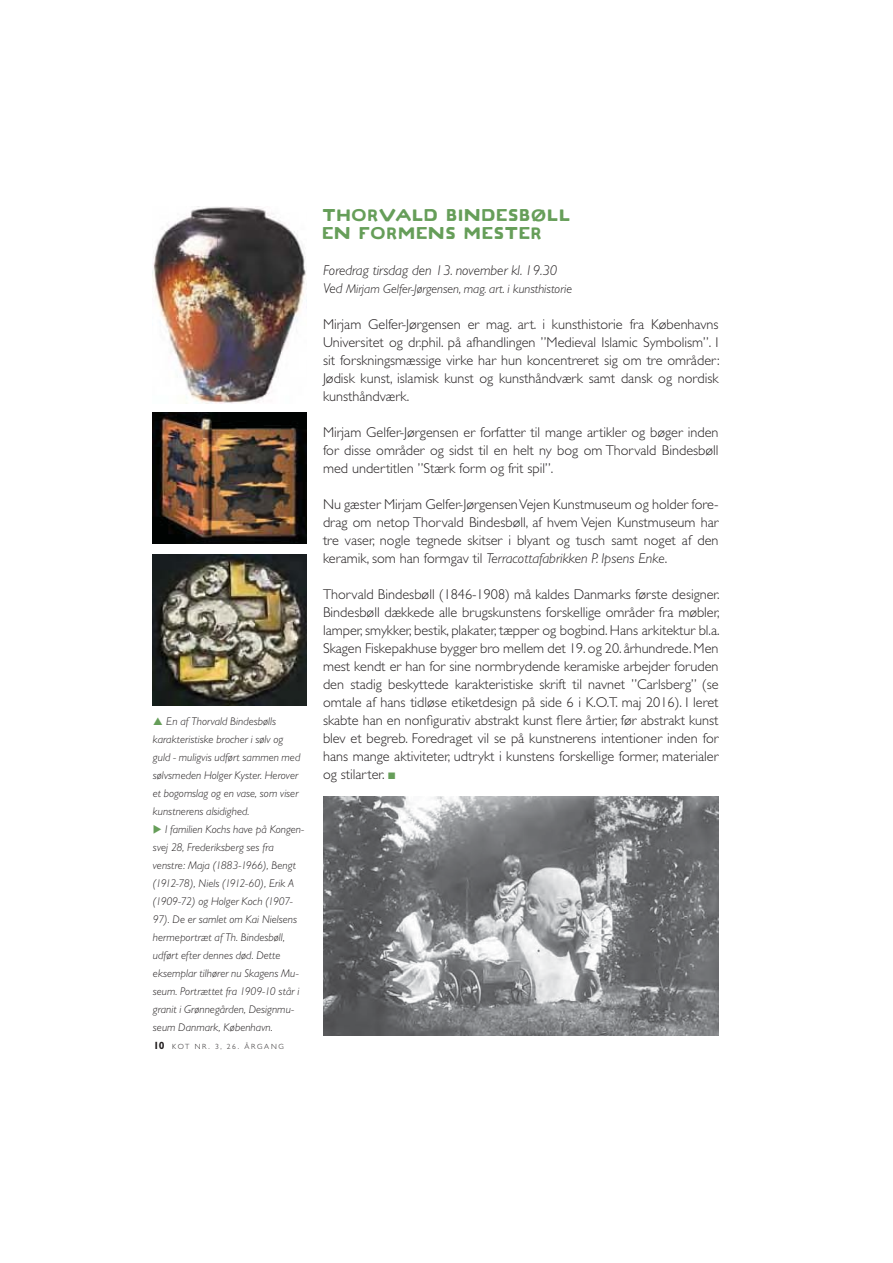
<style>
.page{position:relative;width:893px;height:1263px;background:#fff}
.page>*{position:absolute;margin:0;border:0;box-sizing:border-box;transform-origin:0 0}
.t1{font:16.5px/18px "SEJ Knud V Engelhardt";color:#669e59}
.t2{font:300 14.25px/18px "Gill Sans";color:#231f20;text-align:justify}
.t3{font:italic 300 14.25px "Gill Sans";color:#231f20}
.t4{font:italic 300 12.75px "Gill Sans";color:#231f20}
.t5{font:italic 300 11.25px/18px "Gill Sans";color:#231f20}
.t6{font:300 7.5px "Gill Sans";letter-spacing:.235em;color:#231f20}
.s1{font-weight:700;font-size:10.5px}
.s2{font-size:14.25px}
.s3{font-style:italic}
</style>
<div class="page">
<img style="left:153px;top:555px;width:153px;height:151px">
<img style="left:323px;top:797px;width:395px;height:238px">
<img style="left:153px;top:206px;width:153px;height:198px">
<img style="left:153px;top:413px;width:153px;height:130px">
<p class="t5" style="left:153px;top:713px;width:149px;text-indent:13px">En af Thorvald Bindesbølls karakteristiske brocher i sølv og guld - muligvis udført sammen med sølvsmeden Holger Kyster. Herover et bogomslag og en vase, som viser kunstnerens alsidighed.</p>
<p class="t5" style="left:153px;top:821px;width:153px;text-indent:12px">I familien Kochs have på Kongen&shy;svej 28, Frederiksberg ses fra venstre: Maja (1883-1966), Bengt (1912-78), Niels (1912-60), Erik A (1909-72) og Holger Koch (1907-<br>97). De er samlet om Kai Nielsens hermeportræt af Th. Bindesbøll, udført efter dennes død. Dette eksemplar tilhører nu Skagens Mu&shy;seum. Portrættet fra 1909-10 står i granit i Grønnegården, Designmu&shy;seum Danmark, København.</p>
<p class="t6" style="left:153px;top:1044px;width:132px"><span class="s1">10</span> KOT NR. 3, 26. ÅRGANG</p>
<p class="t1" style="left:323px;top:206px;width:250px">THORVALD BINDESBØLL<br>EN FORMENS MESTER</p>
<p class="t3" style="left:323px;top:265px;width:236px">Foredrag tirsdag den 13. november kl. 19.30</p>
<p class="t4" style="left:323px;top:284px;width:251px"><span class="s2">Ved</span> Mirjam Gelfer-Jørgensen, mag. art. i kunsthistorie</p>
<p class="t2" style="left:323px;top:317px;width:398px">Mirjam Gelfer-Jørgensen er mag. art. i kunsthistorie fra Københavns Universitet og dr.phil. på afhandlingen ”Medieval Islamic Symbolism”. I sit forskningsmæssige virke har hun koncentreret sig om tre områder:<br>Jødisk kunst, islamisk kunst og kunsthåndværk samt dansk og nordisk kunsthåndværk.</p>
<p class="t2" style="left:323px;top:425px;width:397px">Mirjam Gelfer-Jørgensen er forfatter til mange artikler og bøger inden for disse områder og sidst til en helt ny bog om Thorvald Bindesbøll med undertitlen ”Stærk form og frit spil”.</p>
<p class="t2" style="left:323px;top:497px;width:397px">Nu gæster Mirjam Gelfer-Jørgensen Vejen Kunstmuseum og holder fore&shy;drag om netop Thorvald Bindesbøll, af hvem Vejen Kunstmuseum har tre vaser, nogle tegnede skitser i blyant og tusch samt noget af den keramik, som han formgav til <span class="s3">Terracottafabrikken P. Ipsens Enke</span>.</p>
<p class="t2" style="left:323px;top:587px;width:398px">Thorvald Bindesbøll (1846-1908) må kaldes Danmarks første designer.<br>Bindesbøll dækkede alle brugskunstens forskellige områder fra møbler, lamper, smykker, bestik, plakater, tæpper og bogbind. Hans arkitektur bl.a.<br>Skagen Fiskepakhuse bygger bro mellem det 19. og 20. århundrede. Men mest kendt er han for sine normbrydende keramiske arbejder foruden den stadig beskyttede karakteristiske skrift til navnet ”Carlsberg” (se omtale af hans tidløse etiketdesign på side 6 i K.O.T. maj 2016). I leret skabte han en nonfigurativ abstrakt kunst flere årtier, før abstrakt kunst blev et begreb. Foredraget vil se på kunstnerens intentioner inden for hans mange aktiviteter, udtrykt i kunstens forskellige former, materialer og stilarter.</p>
</div>
